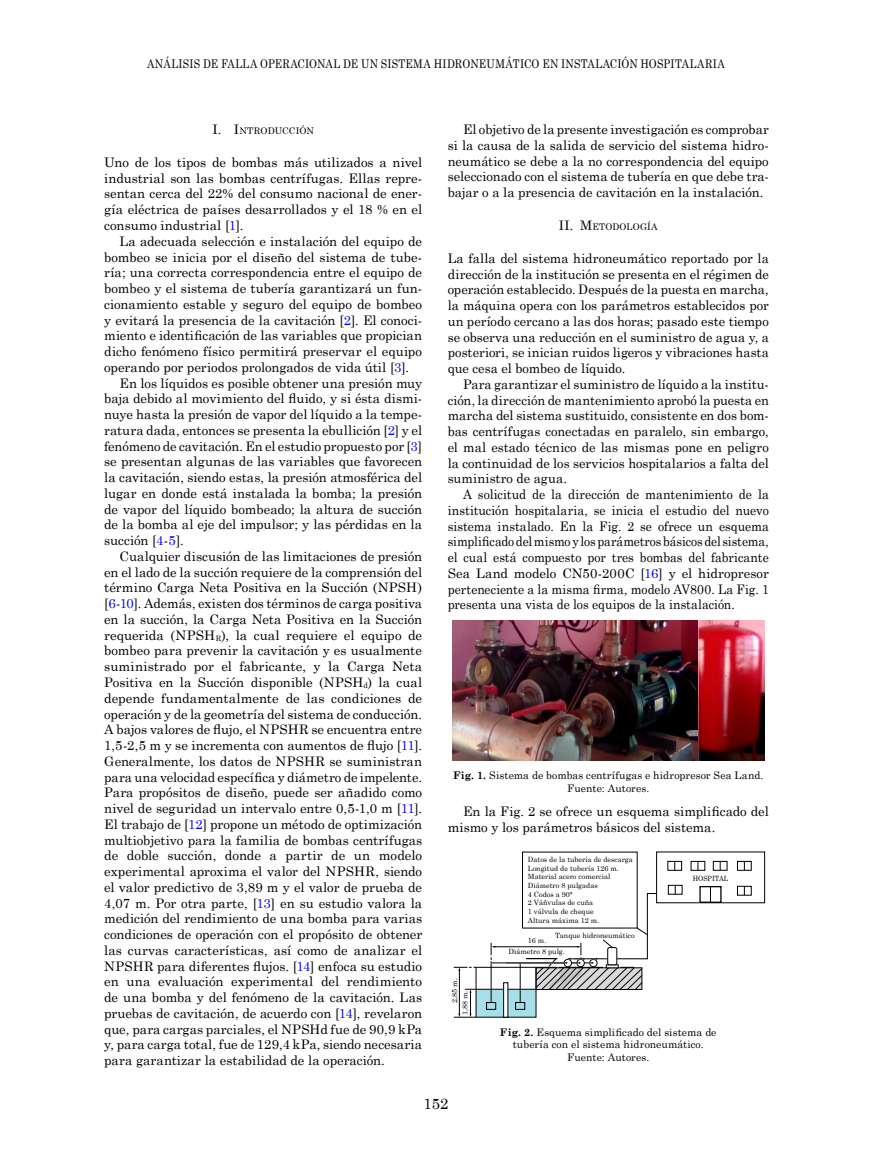
<style>
.page{position:relative;width:872px;height:1170px;background:#fff}
.page>*{position:absolute;margin:0;border:0;box-sizing:border-box;transform-origin:0 0}
.t1{font:15px "Century Schoolbook";color:#000}
.t2{font:13.2px/15.8px "Century Schoolbook";color:#000;text-align:justify}
.t3{font:13.2px/15.8px "Century Schoolbook";color:#000;text-align:justify;scale:.94 1}
.t4{font:12px "Century Schoolbook";letter-spacing:.02em;color:#000;scale:.85 1}
.t5{font:10.5px/12.6px "Century Schoolbook";letter-spacing:.01em;color:#000;text-align:center}
.t6{font:9.15px "Century Schoolbook";letter-spacing:.02em;color:#000}
.t7{font:7.2px/8.7px "Century Schoolbook";color:#000}
.t8{font:7.2px "Century Schoolbook";color:#000;scale:.92 1}
.s1{font-size:13.2px}
.s2{color:#00f}
.s3{font-weight:700}
</style>
<div class="page">
<img style="left:452px;top:620px;width:312px;height:140px">
<div style="left:656px;top:851px;width:109px;height:52px;border:1px solid #000"></div>
<div style="left:737px;top:885px;width:14px;height:10px;border:1px solid #000"></div>
<div style="left:699px;top:885px;width:22px;height:17px;border:1px solid #000"></div>
<svg style="left:710px;top:886px;width:1px;height:16px"></svg>
<div style="left:737px;top:860px;width:14px;height:10px;border:1px solid #000"></div>
<div style="left:713px;top:860px;width:14px;height:10px;border:1px solid #000"></div>
<div style="left:690px;top:860px;width:15px;height:10px;border:1px solid #000"></div>
<div style="left:667px;top:860px;width:15px;height:10px;border:1px solid #000"></div>
<div style="left:668px;top:884px;width:14px;height:10px;border:1px solid #000"></div>
<svg style="left:453px;top:892px;width:204px;height:125px"></svg>
<div style="left:607px;top:947px;width:10px;height:17px;background:#fff;border-radius:2px"></div>
<div style="left:607px;top:947px;width:10px;height:18px;border:1px solid #000;border-radius:2px"></div>
<p class="t4" style="left:147px;top:53px;width:681px">ANÁLISIS DE FALLA OPERACIONAL DE UN SISTEMA HIDRONEUMÁTICO EN INSTALACIÓN HOSPITALARIA</p>
<p class="t6" style="left:212px;top:123px;width:103px"><span class="s1">I. I</span>NTRODUCCIÓN</p>
<p class="t2" style="left:104px;top:153px;width:319px">Uno de los tipos de bombas más utilizados a nivel industrial son las bombas centrífugas. Ellas repre&shy;sentan cerca del 22% del consumo nacional de ener&shy;gía eléctrica de países desarrollados y el 18 % en el consumo industrial [<span class="s2">1</span>].</p>
<p class="t2" style="left:119px;top:232px;width:304px">La adecuada selección e instalación del equipo de</p>
<p class="t2" style="left:104px;top:248px;width:319px">bombeo se inicia por el diseño del sistema de tube-</p>
<p class="t2" style="left:104px;top:263px;width:319px">ría; una correcta correspondencia entre el equipo de</p>
<p class="t2" style="left:104px;top:279px;width:319px">bombeo y el sistema de tubería garantizará un fun-</p>
<p class="t2" style="left:104px;top:295px;width:319px">cionamiento estable y seguro del equipo de bombeo</p>
<p class="t2" style="left:104px;top:311px;width:319px">y evitará la presencia de la cavitación [<span class="s2">2</span>]. El conoci-</p>
<p class="t2" style="left:104px;top:326px;width:319px">miento e identificación de las variables que propician</p>
<p class="t2" style="left:104px;top:342px;width:319px">dicho fenómeno físico permitirá preservar el equipo</p>
<p class="t2" style="left:104px;top:358px;width:306px">operando por periodos prolongados de vida útil [<span class="s2">3</span>].</p>
<p class="t2" style="left:119px;top:374px;width:304px">En los líquidos es posible obtener una presión muy</p>
<p class="t2" style="left:104px;top:389px;width:319px">baja debido al movimiento del fluido, y si ésta dismi-</p>
<p class="t2" style="left:104px;top:405px;width:319px">nuye hasta la presión de vapor del líquido a la tempe-</p>
<p class="t2" style="left:104px;top:421px;width:319px">ratura dada, entonces se presenta la ebullición [<span class="s2">2</span>] y el</p>
<p class="t2" style="left:104px;top:437px;width:319px">fenómeno de cavitación. En el estudio propuesto por [<span class="s2">3</span>]</p>
<p class="t2" style="left:104px;top:452px;width:319px">se presentan algunas de las variables que favorecen</p>
<p class="t2" style="left:104px;top:468px;width:319px">la cavitación, siendo estas, la presión atmosférica del</p>
<p class="t2" style="left:104px;top:484px;width:319px">lugar en donde está instalada la bomba; la presión</p>
<p class="t2" style="left:104px;top:500px;width:319px">de vapor del líquido bombeado; la altura de succión</p>
<p class="t2" style="left:104px;top:515px;width:319px">de la bomba al eje del impulsor; y las pérdidas en la</p>
<p class="t2" style="left:104px;top:531px;width:81px">succión [<span class="s2">4</span>-<span class="s2">5</span>].</p>
<p class="t2" style="left:119px;top:547px;width:304px">Cualquier discusión de las limitaciones de presión</p>
<p class="t2" style="left:104px;top:563px;width:319px">en el lado de la succión requiere de la comprensión del</p>
<p class="t2" style="left:104px;top:578px;width:319px">término Carga Neta Positiva en la Succión (NPSH)</p>
<p class="t2" style="left:104px;top:594px;width:319px">[<span class="s2">6</span>-<span class="s2">10</span>]. Además, existen dos términos de carga positiva</p>
<p class="t2" style="left:104px;top:610px;width:319px">en la succión, la Carga Neta Positiva en la Succión</p>
<p class="t2" style="left:104px;top:626px;width:319px">requerida (NPSH<sub>R</sub>), la cual requiere el equipo de</p>
<p class="t2" style="left:104px;top:641px;width:319px">bombeo para prevenir la cavitación y es usualmente</p>
<p class="t2" style="left:104px;top:657px;width:319px">suministrado por el fabricante, y la Carga Neta</p>
<p class="t2" style="left:104px;top:673px;width:319px">Positiva en la Succión disponible (NPSH<sub>d</sub>) la cual</p>
<p class="t2" style="left:104px;top:689px;width:319px">depende fundamentalmente de las condiciones de</p>
<p class="t2" style="left:104px;top:704px;width:319px">operación y de la geometría del sistema de conducción.</p>
<p class="t2" style="left:104px;top:720px;width:319px">A bajos valores de flujo, el NPSHR se encuentra entre</p>
<p class="t2" style="left:104px;top:736px;width:319px">1,5-2,5 m y se incrementa con aumentos de flujo [<span class="s2">11</span>].</p>
<p class="t2" style="left:104px;top:752px;width:319px">Generalmente, los datos de NPSHR se suministran</p>
<p class="t2" style="left:104px;top:767px;width:319px">para una velocidad específica y diámetro de impelente.</p>
<p class="t2" style="left:104px;top:783px;width:319px">Para propósitos de diseño, puede ser añadido como</p>
<p class="t2" style="left:104px;top:799px;width:319px">nivel de seguridad un intervalo entre 0,5-1,0 m [<span class="s2">11</span>].</p>
<p class="t2" style="left:104px;top:815px;width:319px">El trabajo de [<span class="s2">12</span>] propone un método de optimización</p>
<p class="t2" style="left:104px;top:830px;width:319px">multiobjetivo para la familia de bombas centrífugas</p>
<p class="t2" style="left:104px;top:846px;width:319px">de doble succión, donde a partir de un modelo</p>
<p class="t2" style="left:104px;top:862px;width:319px">experimental aproxima el valor del NPSHR, siendo</p>
<p class="t2" style="left:104px;top:878px;width:319px">el valor predictivo de 3,89 m y el valor de prueba de</p>
<p class="t2" style="left:104px;top:893px;width:319px">4,07 m. Por otra parte, [<span class="s2">13</span>] en su estudio valora la</p>
<p class="t2" style="left:104px;top:909px;width:319px">medición del rendimiento de una bomba para varias</p>
<p class="t2" style="left:104px;top:925px;width:319px">condiciones de operación con el propósito de obtener</p>
<p class="t2" style="left:104px;top:941px;width:319px">las curvas características, así como de analizar el</p>
<p class="t2" style="left:104px;top:956px;width:319px">NPSHR para diferentes flujos. [<span class="s2">14</span>] enfoca su estudio</p>
<p class="t2" style="left:104px;top:972px;width:319px">en una evaluación experimental del rendimiento</p>
<p class="t2" style="left:104px;top:988px;width:319px">de una bomba y del fenómeno de la cavitación. Las</p>
<p class="t2" style="left:104px;top:1004px;width:319px">pruebas de cavitación, de acuerdo con [<span class="s2">14</span>], revelaron</p>
<p class="t2" style="left:104px;top:1019px;width:319px">que, para cargas parciales, el NPSHd fue de 90,9 kPa</p>
<p class="t2" style="left:104px;top:1035px;width:319px">y, para carga total, fue de 129,4 kPa, siendo necesaria</p>
<p class="t2" style="left:104px;top:1051px;width:282px">para garantizar la estabilidad de la operación.</p>
<p class="t2" style="left:448px;top:120px;width:323px;text-indent:15px">El objetivo de la presente investigación es comprobar si la causa de la salida de servicio del sistema hidro&shy;neumático se debe a la no correspondencia del equipo seleccionado con el sistema de tubería en que debe tra&shy;bajar o a la presencia de cavitación en la instalación.</p>
<p class="t6" style="left:559px;top:219px;width:101px"><span class="s1">II. M</span>ETODOLOGÍA</p>
<p class="t2" style="left:448px;top:249px;width:323px">La falla del sistema hidroneumático reportado por la dirección de la institución se presenta en el régimen de operación establecido. Después de la puesta en marcha, la máquina opera con los parámetros establecidos por un período cercano a las dos horas; pasado este tiempo se observa una reducción en el suministro de agua y, a posteriori, se inician ruidos ligeros y vibraciones hasta que cesa el bombeo de líquido.</p>
<p class="t2" style="left:448px;top:375px;width:323px;text-indent:15px">Para garantizar el suministro de líquido a la institu&shy;ción, la dirección de mantenimiento aprobó la puesta en marcha del sistema sustituido, consistente en dos bom&shy;bas centrífugas conectadas en paralelo, sin embargo, el mal estado técnico de las mismas pone en peligro la continuidad de los servicios hospitalarios a falta del suministro de agua.</p>
<p class="t3" style="left:448px;top:485px;width:343px;text-indent:15px">A solicitud de la dirección de mantenimiento de la institución hospitalaria, se inicia el estudio del nuevo sistema instalado. En la Fig. 2 se ofrece un esquema simplificado del mismo y los parámetros básicos del sistema, el cual está compuesto por tres bombas del fabricante Sea Land modelo CN50-200C [<span class="s2">16</span>] y el hidropresor perteneciente a la misma firma, modelo AV800. La Fig. 1 presenta una vista de los equipos de la instalación.</p>
<p class="t5" style="left:453px;top:768px;width:312px"><span class="s3">Fig. 1.</span> Sistema de bombas centrífugas e hidropresor Sea Land.<br>Fuente: Autores.</p>
<p class="t2" style="left:448px;top:802px;width:323px;text-indent:15px">En la Fig. 2 se ofrece un esquema simplificado del mismo y los parámetros básicos del sistema.</p>
<p class="t7" style="left:449px;top:1015px;width:38px;line-height:10.2px;text-indent:12px;rotate:-90deg">2,85 m.<br>1,88 m.</p>
<p class="t7" style="left:528px;top:854px;width:106px">Datos de la tubería de descarga<br>Longitud de tubería 126 m.<br>Material acero comercial<br>Diámetro 8 pulgadas<br>4 Codos a 90°<br>2 Váñvulas de cuña<br>1 válvula de cheque<br>Altura máxima 12 m.</p>
<p class="t7" style="left:528px;top:935px;width:20px">16 m.</p>
<p class="t7" style="left:555px;top:930px;width:81px">Tanque hidroneumático</p>
<p class="t7" style="left:508px;top:946px;width:58px">Diámetro 8 pulg.</p>
<p class="t8" style="left:693px;top:872px;width:40px">HOSPITAL</p>
<p class="t5" style="left:500px;top:1024px;width:218px"><span class="s3">Fig. 2.</span> Esquema simplificado del sistema de tubería con el sistema hidroneumático.<br>Fuente: Autores.</p>
<p class="t1" style="left:423px;top:1090px;width:27px">152</p>
</div>
